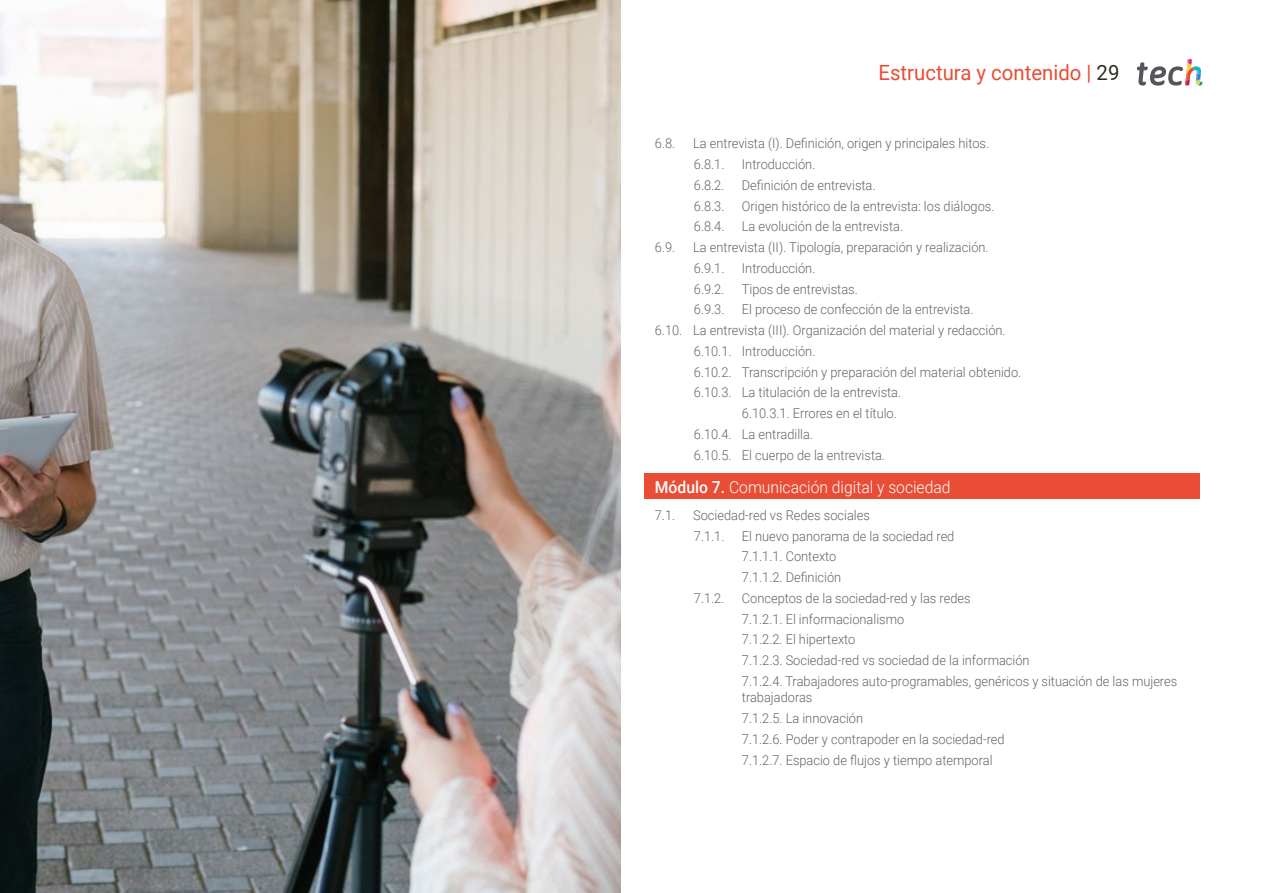
<style>
.page{position:relative;width:1263px;height:893px;background:#fff}
.page>*{position:absolute;margin:0;border:0;box-sizing:border-box;transform-origin:0 0}
.t1{font:21px "Roboto";color:#e94d35}
.t2{font:300 16.5px "Roboto";color:#fff;scale:.95 1}
.t3{font:300 13.5px/20.7px "Roboto";color:#61646a;scale:.95 1}
.s1{color:#312e20}
.s2{font-weight:500}
</style>
<div class="page">
<svg style="left:1137px;top:59px;width:65px;height:27px"></svg>
<div style="left:644px;top:474px;width:555px;height:25px;background:#e94d35"></div>
<img style="left:0;top:0;width:621px;height:893px">
<h1 class="t1" style="left:878px;top:57px;width:242px">Estructura y contenido | <span class="s1">29</span></h1>
<p class="t3" style="left:655px;top:133px;width:23px">6.8.</p>
<p class="t3" style="left:693px;top:133px;width:313px">La entrevista (I). Definición, origen y principales hitos.<br>6.8.1.</p>
<p class="t3" style="left:742px;top:153px;width:79px">Introducción.</p>
<p class="t3" style="left:694px;top:174px;width:34px">6.8.2.</p>
<p class="t3" style="left:742px;top:174px;width:142px">Definición de entrevista.</p>
<p class="t3" style="left:694px;top:195px;width:34px">6.8.3.</p>
<p class="t3" style="left:742px;top:195px;width:267px">Origen histórico de la entrevista: los diálogos.</p>
<p class="t3" style="left:694px;top:216px;width:34px">6.8.4.</p>
<p class="t3" style="left:742px;top:216px;width:171px">La evolución de la entrevista.</p>
<p class="t3" style="left:655px;top:236px;width:23px">6.9.</p>
<p class="t3" style="left:693px;top:236px;width:312px">La entrevista (II). Tipología, preparación y realización.<br>6.9.1.</p>
<p class="t3" style="left:742px;top:257px;width:79px">Introducción.</p>
<p class="t3" style="left:694px;top:278px;width:34px">6.9.2.</p>
<p class="t3" style="left:742px;top:278px;width:124px">Tipos de entrevistas.</p>
<p class="t3" style="left:694px;top:299px;width:34px">6.9.3.</p>
<p class="t3" style="left:742px;top:299px;width:245px">El proceso de confección de la entrevista.</p>
<p class="t3" style="left:655px;top:319px;width:371px">6.10. La entrevista (III). Organización del material y redacción.</p>
<p class="t3" style="left:694px;top:340px;width:129px">6.10.1. Introducción.</p>
<p class="t3" style="left:694px;top:361px;width:346px">6.10.2. Transcripción y preparación del material obtenido.</p>
<p class="t3" style="left:694px;top:382px;width:220px">6.10.3. La titulación de la entrevista.</p>
<p class="t3" style="left:742px;top:402px;width:165px">6.10.3.1. Errores en el título.</p>
<p class="t3" style="left:694px;top:423px;width:127px">6.10.4. La entradilla.</p>
<p class="t3" style="left:694px;top:444px;width:203px">6.10.5. El cuerpo de la entrevista.</p>
<p class="t2" style="left:655px;top:475px;width:313px"><span class="s2">Módulo 7.</span> Comunicación digital y sociedad</p>
<p class="t3" style="left:655px;top:504px;width:23px">7.1.</p>
<p class="t3" style="left:693px;top:504px;width:187px">Sociedad-red vs Redes sociales<br>7.1.1.</p>
<p class="t3" style="left:742px;top:525px;width:225px">El nuevo panorama de la sociedad red<br>7.1.1.1. Contexto<br>7.1.1.2. Definición</p>
<p class="t3" style="left:694px;top:587px;width:34px">7.1.2.</p>
<p class="t3" style="left:742px;top:587px;width:460px">Conceptos de la sociedad-red y las redes<br>7.1.2.1. El informacionalismo<br>7.1.2.2. El hipertexto<br>7.1.2.3. Sociedad-red vs sociedad de la información<br>7.1.2.4. Trabajadores auto-programables, genéricos y situación de las mujeres</p>
<p class="t3" style="left:742px;top:687px;width:278px">trabajadoras<br>7.1.2.5. La innovación<br>7.1.2.6. Poder y contrapoder en la sociedad-red 7.1.2.7. Espacio de flujos y tiempo atemporal</p>
</div>
